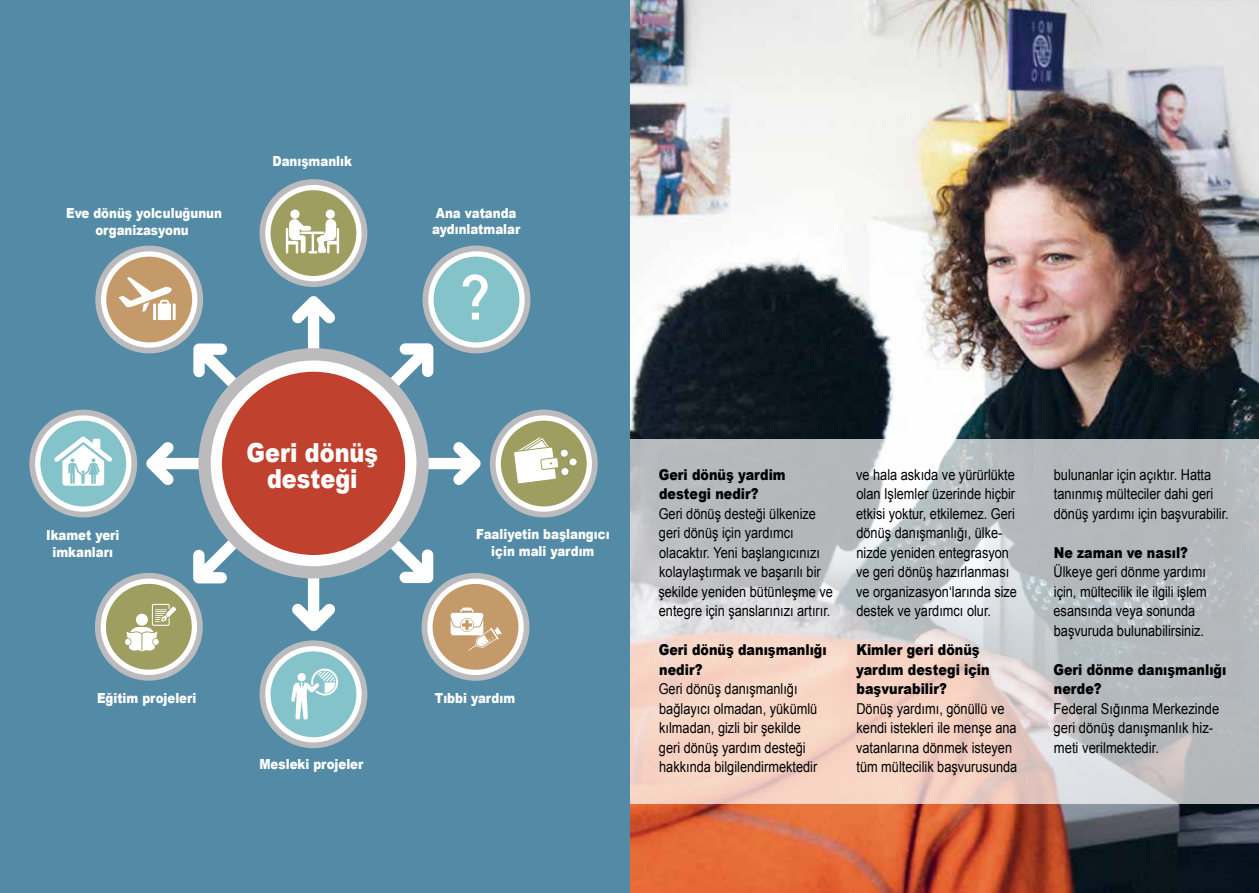
<style>
.page{position:relative;width:1259px;height:893px;background:#fff}
.page>*{position:absolute;margin:0;border:0;box-sizing:border-box;transform-origin:0 0}
.t1{font:900 26.25px/26.2px "Arial";color:#fff;text-align:center;scale:.85 1}
.t2{font:15px/19.5px "Arial";color:#000;scale:.85 1}
.t3{font:900 15px/19.5px "Arial";color:#000;scale:.85 1}
.t4{font:15px/19.5px "Arial";color:#000;scale:.86 1}
.t5{font:900 13.95px/16.6px "Arial";color:#fff;text-align:center;scale:.85 1}
</style>
<div class="page">
<img style="left:629px;top:0;width:630px;height:893px">
<svg style="left:629px;top:439px;width:630px;height:365px;background:#cec7c5"></svg>
<div style="left:0;top:0;width:629px;height:893px;background:#538ba6"></div>
<div style="left:259px;top:179px;width:108px;height:108px;background:#bbbbbe;border-radius:50%"></div>
<div style="left:265px;top:185px;width:97px;height:96px;background:#fff;border-radius:50%"></div>
<div style="left:270px;top:190px;width:86px;height:86px;background:#9f9e61;border-radius:50%"></div>
<svg style="left:286px;top:241px;width:12px;height:4px"></svg>
<div style="left:290px;top:210px;width:9px;height:9px;background:#fff;border-radius:50%"></div>
<div style="left:289px;top:219px;width:11px;height:21px;background:#fff;border-radius:5px"></div>
<hr style="left:286px;top:228px;width:2px;height:26px;background:#fff">
<svg style="left:327px;top:241px;width:12px;height:4px"></svg>
<div style="left:326px;top:210px;width:9px;height:9px;background:#fff;border-radius:50%"></div>
<div style="left:325px;top:219px;width:11px;height:21px;background:#fff;border-radius:5px"></div>
<hr style="left:337px;top:228px;width:2px;height:25px;background:#fff">
<svg style="left:291px;top:219px;width:43px;height:35px"></svg>
<hr style="left:312px;top:232px;width:2px;height:20px;background:#fff">
<div style="left:29px;top:410px;width:108px;height:107px;background:#bbbbbe;border-radius:50%"></div>
<svg style="left:35px;top:415px;width:96px;height:97px"></svg>
<div style="left:40px;top:421px;width:86px;height:85px;background:#83c3c9;border-radius:50%"></div>
<svg style="left:54px;top:436px;width:58px;height:50px"></svg>
<div style="left:490px;top:410px;width:108px;height:107px;background:#bbbbbe;border-radius:50%"></div>
<svg style="left:495px;top:415px;width:97px;height:97px"></svg>
<div style="left:501px;top:421px;width:86px;height:85px;background:#9f9e61;border-radius:50%"></div>
<svg style="left:514px;top:437px;width:45px;height:47px"></svg>
<div style="left:569px;top:458px;width:8px;height:8px;background:#fff;border-radius:50%"></div>
<div style="left:569px;top:458px;width:8px;height:8px;border:1px solid #9f9e61;border-radius:50%"></div>
<div style="left:560px;top:449px;width:8px;height:8px;background:#fff;border-radius:50%"></div>
<div style="left:560px;top:449px;width:8px;height:8px;border:1px solid #9f9e61;border-radius:50%"></div>
<div style="left:561px;top:467px;width:8px;height:9px;background:#fff;border-radius:50%"></div>
<div style="left:560px;top:467px;width:9px;height:9px;border:1px solid #9f9e61;border-radius:50%"></div>
<div style="left:95px;top:573px;width:108px;height:108px;background:#bbbbbe;border-radius:50%"></div>
<div style="left:101px;top:579px;width:96px;height:96px;background:#fff;border-radius:50%"></div>
<div style="left:106px;top:584px;width:86px;height:86px;background:#9f9e61;border-radius:50%"></div>
<div style="left:259px;top:640px;width:108px;height:108px;background:#bbbbbe;border-radius:50%"></div>
<div style="left:265px;top:646px;width:97px;height:96px;background:#fff;border-radius:50%"></div>
<div style="left:270px;top:651px;width:86px;height:86px;background:#83c3c9;border-radius:50%"></div>
<svg style="left:291px;top:669px;width:47px;height:51px"></svg>
<div style="left:95px;top:246px;width:108px;height:107px;background:#bbbbbe;border-radius:50%"></div>
<svg style="left:101px;top:251px;width:96px;height:97px"></svg>
<div style="left:106px;top:257px;width:86px;height:85px;background:#c49a6b;border-radius:50%"></div>
<div style="left:422px;top:246px;width:108px;height:107px;background:#bbbbbe;border-radius:50%"></div>
<svg style="left:428px;top:251px;width:97px;height:97px"></svg>
<div style="left:433px;top:257px;width:86px;height:85px;background:#83c3c9;border-radius:50%"></div>
<div style="left:421px;top:573px;width:108px;height:108px;background:#bbbbbe;border-radius:50%"></div>
<svg style="left:427px;top:579px;width:97px;height:96px"></svg>
<div style="left:432px;top:584px;width:86px;height:86px;background:#c49a6b;border-radius:50%"></div>
<svg style="left:118px;top:274px;width:384px;height:378px"></svg>
<p class="t5" style="left:66px;top:204px;width:185px">Eve dönüş yolculuğunun organizasyonu</p>
<p class="t5" style="left:272px;top:152px;width:95px">Danışmanlık</p>
<p class="t5" style="left:432px;top:204px;width:105px;text-align:left">Ana vatanda aydınlatmalar</p>
<p class="t5" style="left:46px;top:526px;width:88px">Ikamet yeri imkanları</p>
<h1 class="t1" style="left:247px;top:439px;width:156px">Geri dönüş desteği</h1>
<p class="t5" style="left:97px;top:689px;width:118px">Eğitim projeleri</p>
<p class="t5" style="left:259px;top:755px;width:124px">Mesleki projeler</p>
<p class="t5" style="left:476px;top:525px;width:159px">Faaliyetin başlangıcı için mali yardım</p>
<p class="t5" style="left:435px;top:689px;width:96px">Tıbbi yardım</p>
<p class="t3" style="left:659px;top:464px;width:151px">Geri dönüş yardim destegi nedir?</p>
<p class="t2" style="left:658px;top:504px;width:207px">Geri dönüş desteği ülkenize geri dönüş için yardımcı olacaktır. Yeni başlangıcınızı kolaylaştırmak ve başarılı bir şekilde yeniden bütünleşme ve entegre için şanslarınızı artırır.</p>
<p class="t3" style="left:659px;top:640px;width:199px">Geri dönüş danışmanlığı nedir?</p>
<p class="t2" style="left:658px;top:679px;width:188px">Geri dönüş danışmanlığı bağlayıcı olmadan, yükümlü kılmadan, gizli bir şekilde geri dönüş yardım desteği hakkında bilgilendirmektedir</p>
<p class="t2" style="left:856px;top:465px;width:191px">ve hala askıda ve yürürlükte olan Işlemler üzerinde hiçbir etkisi yoktur, etkilemez. Geri dönüş danışmanlığı, ülke&shy;nizde yeniden entegrasyon ve geri dönüş hazırlanması ve organizasyon‘larında size destek ve yardımcı olur.</p>
<p class="t3" style="left:856px;top:640px;width:159px">Kimler geri dönüş yardım destegi için başvurabilir?</p>
<p class="t2" style="left:856px;top:699px;width:191px">Dönüş yardımı, gönüllü ve kendi istekleri ile menşe ana vatanlarına dönmek isteyen tüm mültecilik başvurusunda</p>
<p class="t2" style="left:1053px;top:465px;width:207px">bulunanlar için açıktır. Hatta tanınmış mülteciler dahi geri dönüş yardımı için başvurabilir.</p>
<p class="t3" style="left:1053px;top:542px;width:159px">Ne zaman ve nasıl?</p>
<p class="t2" style="left:1053px;top:562px;width:182px">Ülkeye geri dönme yardımı için, mültecilik ile ilgili işlem esansında veya sonunda başvuruda bulunabilirsiniz.</p>
<p class="t3" style="left:1053px;top:659px;width:205px">Geri dönme danışmanlığı nerde?</p>
<p class="t4" style="left:1053px;top:699px;width:194px">Federal Sığınma Merkezinde geri dönüş danışmanlık hiz&shy;meti verilmektedir.</p>
</div>
